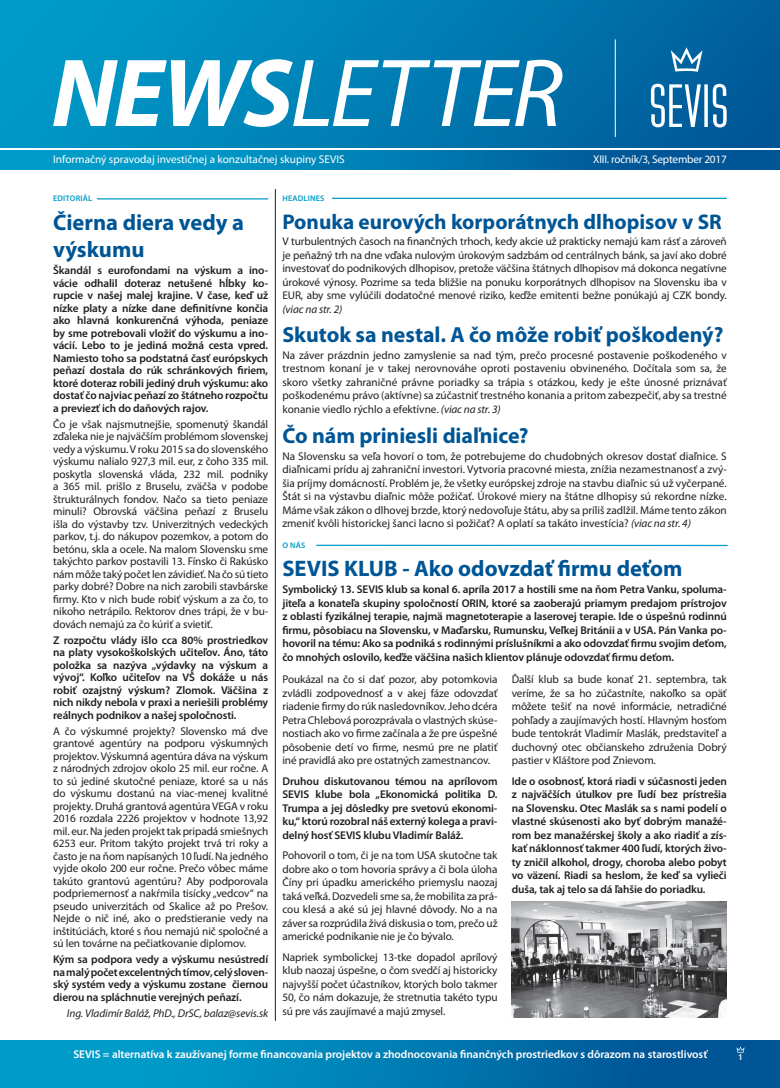
<style>
.page{position:relative;width:780px;height:1088px;background:#fff}
.page>*{position:absolute;margin:0;border:0;box-sizing:border-box;transform-origin:0 0}
.t1{font:700 22.5px/27px "Myriad Pro";color:#005595}
.t2{font:700 21.88px "Myriad Pro";color:#005595}
.t3{font:700 21.25px "Myriad Pro";color:#005595}
.t4{font:11.25px/13.5px "Myriad Pro";letter-spacing:-.01em;color:#231f20;text-align:justify}
.t5{font:600 11.25px/12.5px "Myriad Pro";letter-spacing:-.01em;color:#231f20;text-align:justify}
.t6{font:600 11.25px "Myriad Pro";color:#fff}
.t7{font:11.25px "Myriad Pro";color:#fff}
.t8{font:italic 11.25px "Myriad Pro";letter-spacing:-.01em;color:#231f20}
.t9{font:11.25px "Myriad Pro";letter-spacing:-.02em;color:#fff}
.t10{font:600 8.75px "Myriad Pro";color:#fff}
.t11{font:600 8.12px "Myriad Pro";letter-spacing:.02em;color:#009bc8}
.s1{font-style:italic}
</style>
<div class="page">
<div style="left:0;top:1040px;width:780px;height:48px;background:linear-gradient(to right,#00a8d2,#004e91)"></div>
<div style="left:0;top:151px;width:780px;height:19px;background:linear-gradient(to right,#00a9d2,#004d90)"></div>
<div style="left:0;top:0;width:780px;height:148px;background:linear-gradient(to right,#009fcc,#005c9b)"></div>
<svg style="left:736px;top:1046px;width:8px;height:7px"></svg>
<hr style="left:614px;top:39px;width:1px;height:98px;background:#fff">
<svg style="left:651px;top:84px;width:75px;height:43px"></svg>
<svg style="left:670px;top:47px;width:32px;height:25px"></svg>
<svg style="left:53px;top:59px;width:509px;height:68px"></svg>
<hr style="left:275px;top:189px;width:1px;height:832px;background:#231f20">
<hr style="left:97px;top:198px;width:171px;height:1px;background:#009bc8">
<hr style="left:332px;top:198px;width:394px;height:1px;background:#009bc8">
<hr style="left:316px;top:545px;width:411px;height:1px;background:#009bc8">
<img style="left:511px;top:901px;width:215px;height:116px">
<p class="t7" style="left:53px;top:152px;width:293px">Informačný spravodaj investičnej a konzultačnej skupiny SEVIS</p>
<p class="t9" style="left:593px;top:152px;width:135px">XIII. ročník/3, September 2017</p>
<p class="t11" style="left:53px;top:193px;width:6px">editori</p>
<p class="t11" style="left:83px;top:193px;width:11px">ál</p>
<h1 class="t1" style="left:53px;top:208px;width:192px">Čierna diera vedy a výskumu</h1>
<p class="t5" style="left:53px;top:264px;width:216px">Škandál s eurofondami na výskum a ino&shy;vácie odhalil doteraz netušené hĺbky ko&shy;rupcie v našej malej krajine. V čase, keď už nízke platy a nízke dane definitívne končia ako hlavná konkurenčná výhoda, peniaze by sme potrebovali vložiť do výskumu a ino&shy;vácií. Lebo to je jediná možná cesta vpred.<br>Namiesto toho sa podstatná časť európskych peňazí dostala do rúk schránkových firiem, ktoré doteraz robili jediný druh výskumu: ako dostať čo najviac peňazí zo štátneho rozpočtu a previezť ich do daňových rajov.</p>
<p class="t4" style="left:53px;top:418px;width:216px;line-height:12.5px">Čo je však najsmutnejšie, spomenutý škandál zďaleka nie je najväčším problémom slovenskej vedy a výskumu. V roku 2015 sa do slovenského výskumu nalialo 927,3 mil. eur, z čoho 335 mil. poskytla slovenská vláda, 232 mil. podniky a 365 mil. prišlo z Bruselu, zväčša v podobe štrukturálnych fondov. Načo sa tieto peniaze minuli? Obrovská väčšina peňazí z Bruselu išla do výstavby tzv. Univerzitných vedeckých parkov, t.j. do nákupov pozemkov, a potom do betónu, skla a ocele. Na malom Slovensku sme takýchto parkov postavili 13. Fínsko či Rakúsko nám môže taký počet len závidieť. Na čo sú tieto parky dobré? Dobre na nich zarobili stavbárske firmy. Kto v nich bude robiť výskum a za čo, to nikoho netrápilo. Rektorov dnes trápi, že v bu&shy;dovách nemajú za čo kúriť a svietiť.</p>
<p class="t5" style="left:53px;top:633px;width:216px">Z rozpočtu vlády išlo cca 80% prostriedkov na platy vysokoškolských učiteľov. Áno, táto položka sa nazýva „výdavky na výskum a vývoj“. Koľko učiteľov na VŠ dokáže u nás robiť ozajstný výskum? Zlomok. Väčšina z nich nikdy nebola v praxi a neriešili problémy reálnych podnikov a našej spoločnosti.</p>
<p class="t4" style="left:53px;top:725px;width:216px;line-height:12.5px">A čo výskumné projekty? Slovensko má dve grantové agentúry na podporu výskumných projektov. Výskumná agentúra dáva na výskum z národných zdrojov okolo 25 mil. eur ročne. A to sú jediné skutočné peniaze, ktoré sa u nás do výskumu dostanú na viac-menej kvalitné projekty. Druhá grantová agentúra VEGA v roku 2016 rozdala 2226 projektov v hodnote 13,92 mil. eur. Na jeden projekt tak pripadá smiešnych 6253 eur. Pritom takýto projekt trvá tri roky a často je na ňom napísaných 10 ľudí. Na jedného vyjde okolo 200 eur ročne. Prečo vôbec máme takúto grantovú agentúru? Aby podporovala podpriemernosť a nakŕmila tisícky „vedcov“ na pseudo univerzitách od Skalice až po Prešov.<br>Nejde o nič iné, ako o predstieranie vedy na inštitúciách, ktoré s ňou nemajú nič spoločné a sú len továrne na pečiatkovanie diplomov.</p>
<p class="t5" style="left:53px;top:953px;width:217px">Kým sa podpora vedy a výskumu nesústredí na malý počet excelentných tímov, celý sloven&shy;ský systém vedy a výskumu zostane čiernou dierou na spláchnutie verejných peňazí.</p>
<p class="t8" style="left:67px;top:1006px;width:203px">Ing. Vladimír Baláž, PhD., DrSC, balaz@sevis.sk</p>
<p class="t11" style="left:282px;top:193px;width:31px">HEadlines</p>
<h3 class="t3" style="left:282px;top:208px;width:441px">Ponuka eurových korporátnych dlhopisov v SR</h3>
<p class="t4" style="left:282px;top:234px;width:446px">V turbulentných časoch na finančných trhoch, kedy akcie už prakticky nemajú kam rásť a zároveň je peňažný trh na dne vďaka nulovým úrokovým sadzbám od centrálnych bánk, sa javí ako dobré investovať do podnikových dlhopisov, pretože väčšina štátnych dlhopisov má dokonca negatívne úrokové výnosy. Pozrime sa teda bližšie na ponuku korporátnych dlhopisov na Slovensku iba v EUR, aby sme vylúčili dodatočné menové riziko, keďže emitenti bežne ponúkajú aj CZK bondy.</p>
<p class="t8" style="left:282px;top:302px;width:61px">(viac na str. 2)</p>
<h2 class="t2" style="left:282px;top:321px;width:442px">Skutok sa nestal. A čo môže robiť poškodený?</h2>
<p class="t4" style="left:282px;top:348px;width:446px">Na záver prázdnin jedno zamyslenie sa nad tým, prečo procesné postavenie poškodeného v trestnom konaní je v takej nerovnováhe oproti postaveniu obvineného. Dočítala som sa, že skoro všetky zahraničné právne poriadky sa trápia s otázkou, kedy je ešte únosné priznávať poškodenému právo (aktívne) sa zúčastniť trestného konania a pritom zabezpečiť, aby sa trestné konanie viedlo rýchlo a efektívne. <span class="s1">(viac na str. 3)</span></p>
<h2 class="t2" style="left:282px;top:421px;width:247px">Čo nám priniesli diaľnice?</h2>
<p class="t4" style="left:282px;top:449px;width:446px">Na Slovensku sa veľa hovorí o tom, že potrebujeme do chudobných okresov dostať diaľnice. S diaľnicami prídu aj zahraniční investori. Vytvoria pracovné miesta, znížia nezamestnanosť a zvý&shy;šia príjmy domácností. Problém je, že všetky európskej zdroje na stavbu diaľnic sú už vyčerpané.<br>Štát si na výstavbu diaľnic môže požičať. Úrokové miery na štátne dlhopisy sú rekordne nízke.<br>Máme však zákon o dlhovej brzde, ktorý nedovoľuje štátu, aby sa príliš zadlžil. Máme tento zákon zmeniť kvôli historickej šanci lacno si požičať? A oplatí sa takáto investícia? <span class="s1">(viac na str. 4)</span></p>
<p class="t11" style="left:282px;top:540px;width:23px">O nás</p>
<h1 class="t1" style="left:282px;top:554px;width:401px">SEVIS KLUB - Ako odovzdať firmu deťom</h1>
<p class="t5" style="left:282px;top:582px;width:446px;line-height:13.5px">Symbolický 13. SEVIS klub sa konal 6. apríla 2017 a hostili sme na ňom Petra Vanku, spoluma&shy;jiteľa a konateľa skupiny spoločností ORIN, ktoré sa zaoberajú priamym predajom prístrojov z oblasti fyzikálnej terapie, najmä magnetoterapie a laserovej terapie. Ide o úspešnú rodinnú firmu, pôsobiacu na Slovensku, v Maďarsku, Rumunsku, Veľkej Británii a v USA. Pán Vanka po&shy;hovoril na tému: Ako sa podniká s rodinnými príslušníkmi a ako odovzdať firmu svojim deťom, čo mnohých oslovilo, keďže väčšina našich klientov plánuje odovzdať firmu deťom.</p>
<p class="t4" style="left:282px;top:672px;width:216px">Poukázal na čo si dať pozor, aby potomkovia zvládli zodpovednosť a v akej fáze odovzdať riadenie firmy do rúk nasledovníkov. Jeho dcéra Petra Chlebová porozprávala o vlastných skúse&shy;nostiach ako vo firme začínala a že pre úspešné pôsobenie detí vo firme, nesmú pre ne platiť iné pravidlá ako pre ostatných zamestnancov.</p>
<p class="t5" style="left:282px;top:774px;width:216px;line-height:13.5px">Druhou diskutovanou témou na aprílovom SEVIS klube bola „Ekonomická politika D.<br>Trumpa a jej dôsledky pre svetovú ekonomi&shy;ku,“ ktorú rozobral náš externý kolega a pravi&shy;delný hosť SEVIS klubu Vladimír Baláž.</p>
<p class="t4" style="left:282px;top:848px;width:216px">Pohovoril o tom, či je na tom USA skutočne tak dobre ako o tom hovoria správy a či bola úloha Číny pri úpadku amerického priemyslu naozaj taká veľká. Dozvedeli sme sa, že mobilita za prá&shy;cou klesá a aké sú jej hlavné dôvody. No a na záver sa rozprúdila živá diskusia o tom, prečo už americké podnikanie nie je čo bývalo.</p>
<p class="t4" style="left:282px;top:950px;width:216px">Napriek symbolickej 13-tke dopadol aprílový klub naozaj úspešne, o čom svedčí aj historicky najvyšší počet účastníkov, ktorých bolo takmer 50, čo nám dokazuje, že stretnutia takéto typu sú pre vás zaujímavé a majú zmysel.</p>
<p class="t4" style="left:511px;top:672px;width:216px">Ďalší klub sa bude konať 21. septembra, tak veríme, že sa ho zúčastníte, nakoľko sa opäť môžete tešiť na nové informácie, netradičné pohľady a zaujímavých hostí. Hlavným hosťom bude tentokrát Vladimír Maslák, predstaviteľ a duchovný otec občianskeho združenia Dobrý pastier v Kláštore pod Znievom.</p>
<p class="t5" style="left:511px;top:774px;width:216px;line-height:13.5px">Ide o osobnosť, ktorá riadi v súčasnosti jeden z najväčších útulkov pre ľudí bez prístrešia na Slovensku. Otec Maslák sa s nami podelí o vlastné skúsenosti ako byť dobrým manažé&shy;rom bez manažérskej školy a ako riadiť a zís&shy;kať náklonnosť takmer 400 ľudí, ktorých živo&shy;ty zničil alkohol, drogy, choroba alebo pobyt vo väzení. Riadi sa heslom, že keď sa vylieči duša, tak aj telo sa dá ľahšie do poriadku.</p>
<p class="t6" style="left:73px;top:1047px;width:635px">SEVIS = alternatíva k zaužívanej forme financovania projektov a zhodnocovania finančných prostriedkov s dôrazom na starostlivosť</p>
<p class="t10" style="left:738px;top:1051px;width:6px">1</p>
</div>
